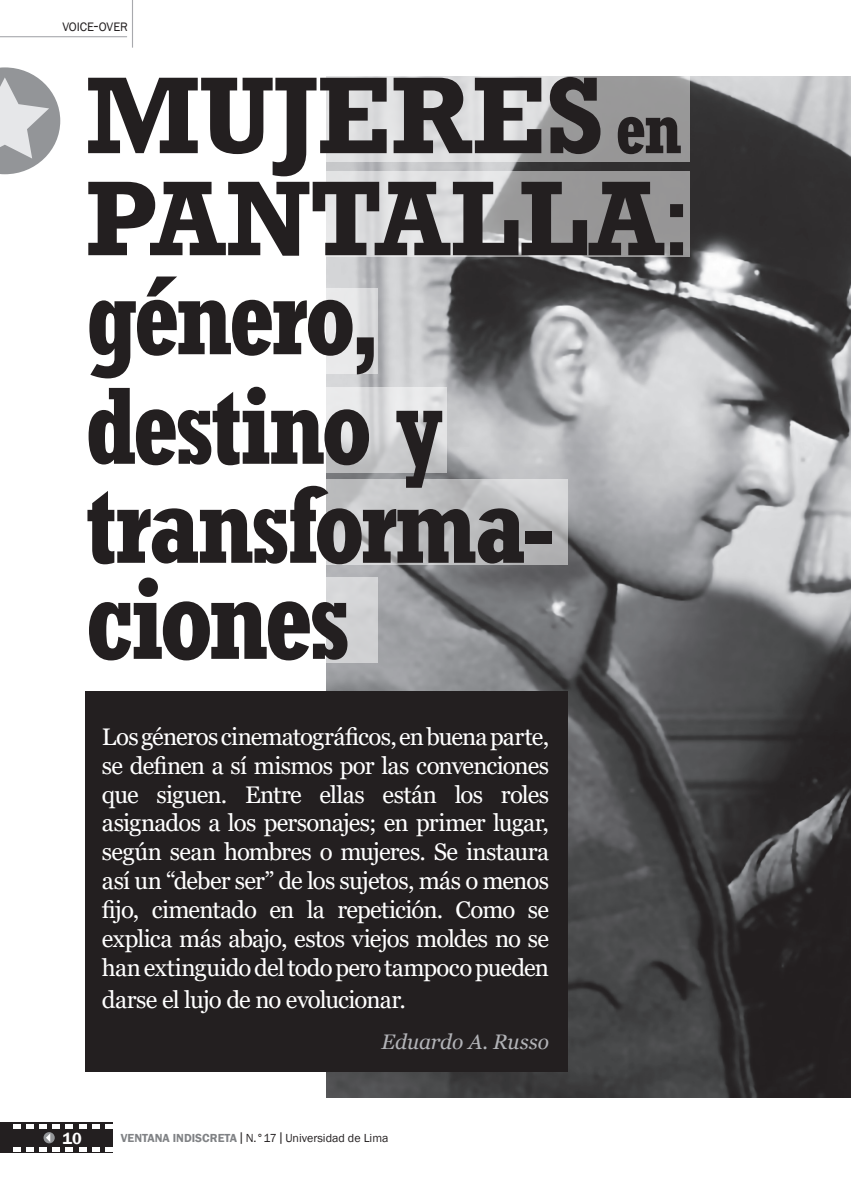
<style>
.page{position:relative;width:851px;height:1191px;background:#fff}
.page>*{position:absolute;margin:0;border:0;box-sizing:border-box;transform-origin:0 0}
.t1{font:700 condensed 114px "Rockwell";letter-spacing:-.045em;color:#231f20}
.t2{font:700 111px "Rockwell";letter-spacing:-.01em;color:#231f20}
.t3{font:700 condensed 108px/99px "Rockwell";letter-spacing:-.035em;color:#231f20}
.t4{font:700 108px/99px "Rockwell";letter-spacing:-.01em;color:#231f20}
.t5{font:24px/28.8px "Georgia";letter-spacing:-.035em;color:#fff;text-align:justify}
.t6{font:italic 21px "Georgia";letter-spacing:-.01em;color:#b2b3b7}
.t7{font:600 16.5px "Franklin Gothic";color:#fff}
.t8{font:12.6px "Franklin Gothic";letter-spacing:-.005em;color:#231f20}
.t9{font:12px "Franklin Gothic";color:#231f20}
.s1{font-size:18px}
.s2{font-stretch:condensed;font-size:72px}
.s3{font-weight:400}
.s4{font-stretch:condensed}
.s5{font-size:102px}
.s6{font-weight:600;color:#808285}
.s7{font-size:9.6px}
</style>
<div class="page">
<hr style="left:0;top:36px;width:127px;height:1px;background:#a8a9ad">
<hr style="left:132px;top:0;width:1px;height:48px;background:#a8a9ad">
<div style="left:0;top:1122px;width:112px;height:31px;background:#231f20"></div>
<svg style="left:105px;top:1124px;width:7px;height:4px"></svg>
<svg style="left:92px;top:1124px;width:7px;height:4px"></svg>
<svg style="left:79px;top:1124px;width:7px;height:4px"></svg>
<svg style="left:66px;top:1124px;width:7px;height:4px"></svg>
<svg style="left:27px;top:1124px;width:7px;height:4px"></svg>
<svg style="left:13px;top:1124px;width:7px;height:4px"></svg>
<svg style="left:105px;top:1147px;width:7px;height:4px"></svg>
<svg style="left:92px;top:1147px;width:7px;height:4px"></svg>
<svg style="left:79px;top:1147px;width:7px;height:4px"></svg>
<svg style="left:66px;top:1147px;width:7px;height:4px"></svg>
<svg style="left:27px;top:1147px;width:7px;height:4px"></svg>
<svg style="left:13px;top:1147px;width:7px;height:4px"></svg>
<svg style="left:40px;top:1124px;width:20px;height:27px"></svg>
<img style="left:326px;top:76px;width:524px;height:1021px">
<div style="left:85px;top:691px;width:482px;height:380px;background:#231f20"></div>
<svg style="left:326px;top:76px;width:363px;height:85px;background:#c2c2c3"></svg>
<svg style="left:326px;top:171px;width:363px;height:85px;background:#bbbbbc"></svg>
<svg style="left:326px;top:289px;width:51px;height:85px;background:#e2e3e4"></svg>
<svg style="left:326px;top:387px;width:120px;height:85px;background:#d5d6d7"></svg>
<svg style="left:326px;top:479px;width:241px;height:86px;background:#c1c1c3"></svg>
<div style="left:326px;top:577px;width:51px;height:85px;background:#d2d2d4"></div>
<svg style="left:0;top:67px;width:60px;height:107px"></svg>
<p class="t8" style="left:62px;top:19px;width:67px">VOICE<span class="s1">-</span>OVER</p>
<h2 class="t2" style="left:85px;top:49px;width:598px">MUJERES <span class="s2">en</span></h2>
<h3 class="t4" style="left:85px;top:169px;width:608px">PANTALLA<span class="s3">: </span><span class="s4">género,</span></h3>
<h3 class="t3" style="left:85px;top:375px;width:472px">destino y transforma<span class="s5">-</span></h3>
<h1 class="t1" style="left:85px;top:551px;width:267px">ciones</h1>
<p class="t5" style="left:102px;top:723px;width:448px">Los géneros cinematográficos, en buena parte, se definen a sí mismos por las convenciones que siguen. Entre ellas están los roles asignados a los personajes; en primer lugar, según sean hombres o mujeres. Se instaura así un “deber ser” de los sujetos, más o menos fijo, cimentado en la repetición. Como se explica más abajo, estos viejos moldes no se han extinguido del todo pero tampoco pueden</p>
<p class="t5" style="left:102px;top:985px;width:305px">darse el lujo de no evolucionar.</p>
<p class="t6" style="left:381px;top:1028px;width:169px">Eduardo A. Russo</p>
<p class="t7" style="left:62px;top:1127px;width:21px">10</p>
<p class="t9" style="left:121px;top:1130px;width:269px"><span class="s6">VENTANA INDISCRETA</span><span class="s7">│</span>N.°17<span class="s7">│</span>Universidad de Lima</p>
</div>
